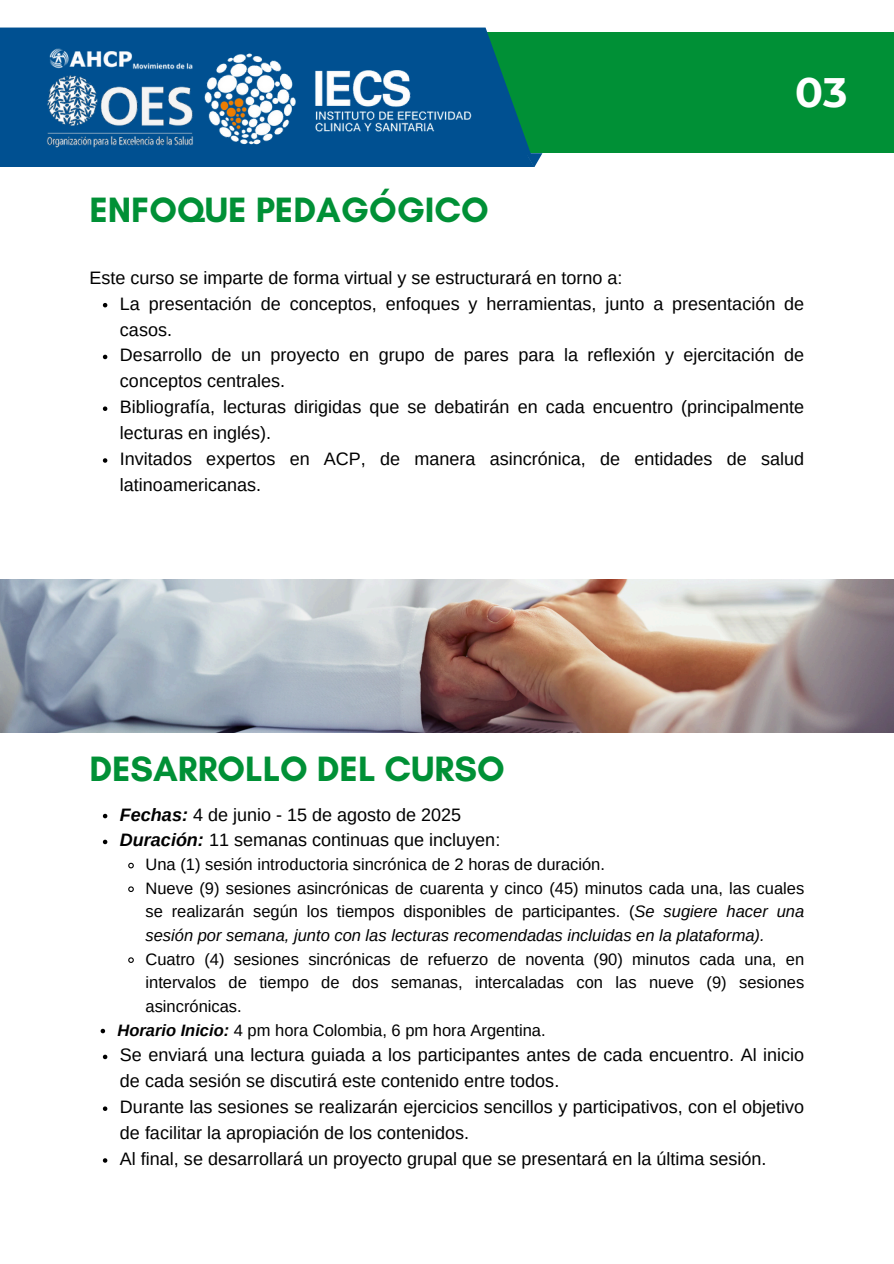
<style>
.page{position:relative;width:894px;height:1264px;background:#fff}
.page>*{position:absolute;margin:0;border:0;box-sizing:border-box;transform-origin:0 0}
.t1{font:700 41.1px "Montserrat";color:#fff}
.t2{font:700 35.85px "Glacial Indifference";color:#009036}
.t3{font:18px/25.8px "Arimo";color:#000}
.t4{font:16.5px/23.7px "Arimo";color:#000;text-align:justify}
.s1{font-weight:700;font-style:italic}
.s2{font-style:italic}
</style>
<div class="page">
<img style="left:0;top:579px;width:893px;height:153px">
<svg style="left:103px;top:813px;width:4px;height:5px"></svg>
<svg style="left:103px;top:839px;width:4px;height:5px"></svg>
<svg style="left:128px;top:862px;width:6px;height:7px"></svg>
<svg style="left:128px;top:886px;width:6px;height:6px"></svg>
<svg style="left:128px;top:957px;width:6px;height:6px"></svg>
<svg style="left:101px;top:1028px;width:4px;height:5px"></svg>
<svg style="left:103px;top:1054px;width:4px;height:5px"></svg>
<svg style="left:103px;top:1106px;width:4px;height:4px"></svg>
<svg style="left:103px;top:1158px;width:4px;height:4px"></svg>
<svg style="left:103px;top:303px;width:4px;height:4px"></svg>
<svg style="left:103px;top:355px;width:4px;height:4px"></svg>
<svg style="left:103px;top:406px;width:4px;height:5px"></svg>
<svg style="left:103px;top:458px;width:4px;height:5px"></svg>
<div style="left:395px;top:33px;width:498px;height:120px;background:#009036"></div>
<svg style="left:0;top:28px;width:531px;height:125px;fill:#005091"></svg>
<img style="left:212px;top:44px;width:266px;height:107px">
<img style="left:32px;top:44px;width:180px;height:109px">
<div style="left:0;top:153px;width:542px;height:14px;background:#005091"></div>
<p class="t2" style="left:89px;top:187px;width:401px">ENFOQUE PEDAGÓGICO</p>
<p class="t1" style="left:795px;top:67px;width:54px">03</p>
<p class="t3" style="left:89px;top:265px;width:534px">Este curso se imparte de forma virtual y se estructurará en torno a:</p>
<p class="t3" style="left:120px;top:290px;width:685px">La presentación de conceptos, enfoques y herramientas, junto a presentación de casos.</p>
<h1 class="t3" style="left:120px;top:342px;width:685px">Desarrollo de un proyecto en grupo de pares para la reflexión y ejercitación de conceptos centrales.</h1>
<p class="t3" style="left:120px;top:394px;width:685px">Bibliografía, lecturas dirigidas que se debatirán en cada encuentro (principalmente lecturas en inglés).</p>
<p class="t3" style="left:120px;top:446px;width:685px">Invitados expertos en ACP, de manera asincrónica, de entidades de salud latinoamericanas.</p>
<p class="t2" style="left:89px;top:746px;width:416px">DESARROLLO DEL CURSO</p>
<p class="t3" style="left:120px;top:801px;width:343px"><span class="s1">Fechas:</span> 4 de junio - 15 de agosto de 2025</p>
<p class="t3" style="left:120px;top:827px;width:382px"><span class="s1">Duración:</span> 11 semanas continuas que incluyen:</p>
<p class="t4" style="left:145px;top:852px;width:461px">Una (1) sesión introductoria sincrónica de 2 horas de duración.</p>
<p class="t4" style="left:145px;top:876px;width:660px">Nueve (9) sesiones asincrónicas de cuarenta y cinco (45) minutos cada una, las cuales se realizarán según los tiempos disponibles de participantes. (<span class="s2">Se sugiere hacer una sesión por semana, junto con las lecturas recomendadas incluidas en la plataforma).</span></p>
<h1 class="t4" style="left:145px;top:947px;width:660px">Cuatro (4) sesiones sincrónicas de refuerzo de noventa (90) minutos cada una, en intervalos de tiempo de dos semanas, intercaladas con las nueve (9) sesiones asincrónicas.</h1>
<p class="t4" style="left:117px;top:1017px;width:429px"><span class="s1">Horario Inicio:</span> 4 pm hora Colombia, 6 pm hora Argentina.</p>
<p class="t3" style="left:120px;top:1042px;width:685px">Se enviará una lectura guiada a los participantes antes de cada encuentro. Al inicio de cada sesión se discutirá este contenido entre todos.</p>
<p class="t3" style="left:120px;top:1094px;width:685px">Durante las sesiones se realizarán ejercicios sencillos y participativos, con el objetivo de facilitar la apropiación de los contenidos.</p>
<p class="t3" style="left:120px;top:1145px;width:648px">Al final, se desarrollará un proyecto grupal que se presentará en la última sesión.</p>
</div>
